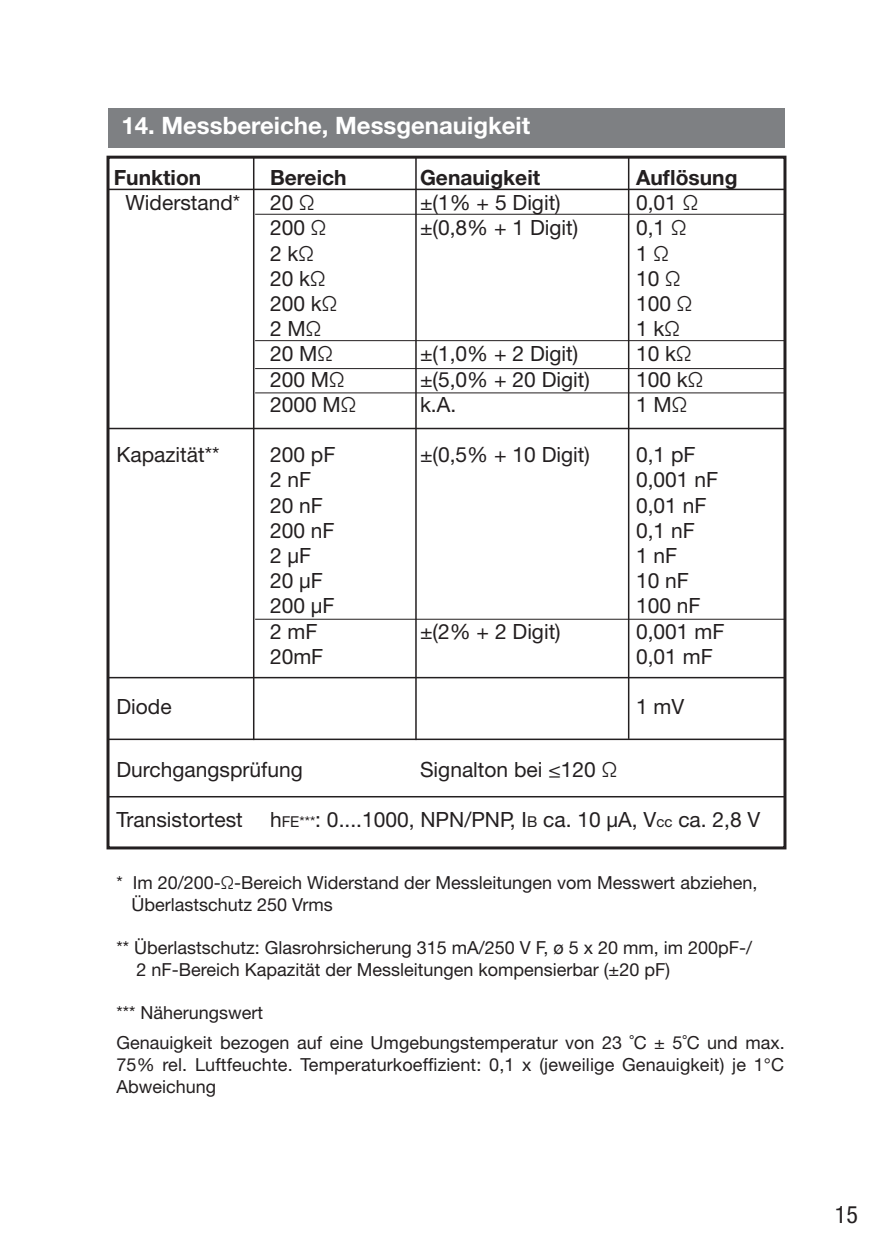
<style>
.page{position:relative;width:893px;height:1259px;background:#fff}
.page>*{position:absolute;margin:0;border:0;box-sizing:border-box;transform-origin:0 0}
.Kapitel_weiß{font:700 24px "Helvetica Neue LT";color:#fff}
.t1{font:condensed 24px "Helvetica Neue LT";color:#231f20}
.Fett{font:21px "Helvetica Neue LT";color:#231f20}
.Fett-2{font:700 21px "Helvetica Neue LT";color:#231f20}
.t2{font:18px/21.6px "Helvetica Neue LT";color:#231f20}
.s1{font-size:15px}
</style>
<div class="page">
<div style="left:108px;top:108px;width:677px;height:40px;background:#7e8083"></div>
<div style="left:106px;top:156px;width:680px;height:693px;border:3px solid #231f20"></div>
<hr style="left:108px;top:189px;width:677px;height:1px;background:#231f20">
<hr style="left:253px;top:157px;width:1px;height:583px;background:#231f20">
<hr style="left:415px;top:157px;width:2px;height:583px;background:#231f20">
<hr style="left:628px;top:157px;width:1px;height:582px;background:#231f20">
<hr style="left:108px;top:428px;width:677px;height:1px;background:#231f20">
<hr style="left:108px;top:677px;width:677px;height:1px;background:#231f20">
<hr style="left:255px;top:214px;width:530px;height:1px;background:#231f20">
<hr style="left:255px;top:340px;width:530px;height:1px;background:#231f20">
<hr style="left:255px;top:368px;width:530px;height:1px;background:#231f20">
<hr style="left:255px;top:392px;width:530px;height:1px;background:#231f20">
<hr style="left:255px;top:619px;width:530px;height:1px;background:#231f20">
<hr style="left:108px;top:738px;width:677px;height:2px;background:#231f20">
<hr style="left:108px;top:796px;width:677px;height:1px;background:#231f20">
<p class="Kapitel_weiß" style="left:121px;top:111px;width:410px">14. Messbereiche, Messgenauigkeit</p>
<p class="Fett-2" style="left:114px;top:164px;width:89px">Funktion</p>
<p class="Fett-2" style="left:270px;top:164px;width:78px">Bereich</p>
<p class="Fett-2" style="left:420px;top:164px;width:122px">Genauigkeit</p>
<p class="Fett-2" style="left:636px;top:164px;width:103px">Auflösung</p>
<p class="Fett" style="left:126px;top:190px;width:116px">Widerstand*</p>
<p class="Fett" style="left:270px;top:190px;width:46px">20 Ω</p>
<p class="Fett" style="left:420px;top:190px;width:142px">±(1% + 5 Digit)</p>
<p class="Fett" style="left:636px;top:190px;width:64px">0,01 Ω</p>
<p class="Fett" style="left:270px;top:215px;width:58px">200 Ω</p>
<p class="Fett" style="left:420px;top:215px;width:160px">±(0,8% + 1 Digit)</p>
<p class="Fett" style="left:636px;top:215px;width:52px">0,1 Ω</p>
<p class="Fett" style="left:270px;top:240px;width:46px">2 kΩ</p>
<p class="Fett" style="left:636px;top:240px;width:35px">1 Ω</p>
<p class="Fett" style="left:270px;top:266px;width:57px">20 kΩ</p>
<p class="Fett" style="left:636px;top:266px;width:46px">10 Ω</p>
<p class="Fett" style="left:270px;top:291px;width:69px">200 kΩ</p>
<p class="Fett" style="left:636px;top:291px;width:58px">100 Ω</p>
<p class="Fett" style="left:270px;top:316px;width:53px">2 MΩ</p>
<p class="Fett" style="left:636px;top:316px;width:46px">1 kΩ</p>
<p class="Fett" style="left:270px;top:341px;width:65px">20 MΩ</p>
<p class="Fett" style="left:420px;top:341px;width:160px">±(1,0% + 2 Digit)</p>
<p class="Fett" style="left:636px;top:341px;width:57px">10 kΩ</p>
<p class="Fett" style="left:270px;top:366px;width:76px">200 MΩ</p>
<p class="Fett" style="left:420px;top:366px;width:171px">±(5,0% + 20 Digit)</p>
<p class="Fett" style="left:636px;top:366px;width:69px">100 kΩ</p>
<p class="Fett" style="left:270px;top:392px;width:88px">2000 MΩ</p>
<p class="Fett" style="left:420px;top:392px;width:38px">k.A.</p>
<p class="Fett" style="left:636px;top:392px;width:53px">1 MΩ</p>
<p class="Fett" style="left:116px;top:442px;width:105px">Kapazität**</p>
<p class="Fett" style="left:270px;top:442px;width:67px">200 pF</p>
<p class="Fett" style="left:420px;top:442px;width:171px">±(0,5% + 10 Digit)</p>
<p class="Fett" style="left:636px;top:442px;width:61px">0,1 pF</p>
<p class="Fett" style="left:270px;top:467px;width:43px">2 nF</p>
<p class="Fett" style="left:636px;top:467px;width:84px">0,001 nF</p>
<p class="Fett" style="left:270px;top:492px;width:54px">20 nF</p>
<p class="Fett" style="left:636px;top:492px;width:72px">0,01 nF</p>
<p class="Fett" style="left:270px;top:518px;width:66px">200 nF</p>
<p class="Fett" style="left:636px;top:518px;width:60px">0,1 nF</p>
<p class="Fett" style="left:270px;top:543px;width:43px">2 µF</p>
<p class="Fett" style="left:636px;top:543px;width:43px">1 nF</p>
<p class="Fett" style="left:270px;top:568px;width:54px">20 µF</p>
<p class="Fett" style="left:636px;top:568px;width:54px">10 nF</p>
<p class="Fett" style="left:270px;top:593px;width:66px">200 µF</p>
<p class="Fett" style="left:636px;top:593px;width:66px">100 nF</p>
<p class="Fett" style="left:270px;top:618px;width:49px">2 mF</p>
<p class="Fett" style="left:420px;top:618px;width:142px">±(2% + 2 Digit)</p>
<p class="Fett" style="left:636px;top:618px;width:90px">0,001 mF</p>
<p class="Fett" style="left:270px;top:644px;width:55px">20mF</p>
<p class="Fett" style="left:636px;top:644px;width:78px">0,01 mF</p>
<p class="Fett" style="left:116px;top:694px;width:57px">Diode</p>
<p class="Fett" style="left:636px;top:694px;width:50px">1 mV</p>
<p class="Fett" style="left:116px;top:756px;width:188px">Durchgangsprüfung</p>
<p class="Fett" style="left:420px;top:756px;width:199px">Signalton bei ≤120 Ω</p>
<p class="Fett" style="left:116px;top:807px;width:128px">Transistortest</p>
<p class="Fett" style="left:270px;top:807px;width:492px">h<span class="s1">FE***</span>: 0....1000, NPN/PNP, I<span class="s1">B</span> ca. 10 µA, V<span class="s1">cc</span> ca. 2,8 V</p>
<p class="t2" style="left:131px;top:871px;width:628px;text-indent:-15px">* Im 20/200-Ω-Bereich Widerstand der Messleitungen vom Messwert abziehen,<br>Überlastschutz 250 Vrms</p>
<p class="t2" style="left:116px;top:936px;width:637px">** Überlastschutz: Glasrohrsicherung 315 mA/250 V F, ø 5 x 20 mm, im 200pF-/</p>
<p class="t2" style="left:136px;top:958px;width:535px">2 nF-Bereich Kapazität der Messleitungen kompensierbar (±20 pF)</p>
<p class="t2" style="left:116px;top:1001px;width:148px">*** Näherungswert</p>
<p class="t2" style="left:116px;top:1032px;width:670px;text-align:justify">Genauigkeit bezogen auf eine Umgebungstemperatur von 23 ˚C ± 5˚C und max.<br>75% rel. Luftfeuchte. Temperaturkoeffizient: 0,1 x (jeweilige Genauigkeit) je 1°C Abweichung</p>
<h1 class="t1" style="left:835px;top:1200px;width:25px">15</h1>
</div>
